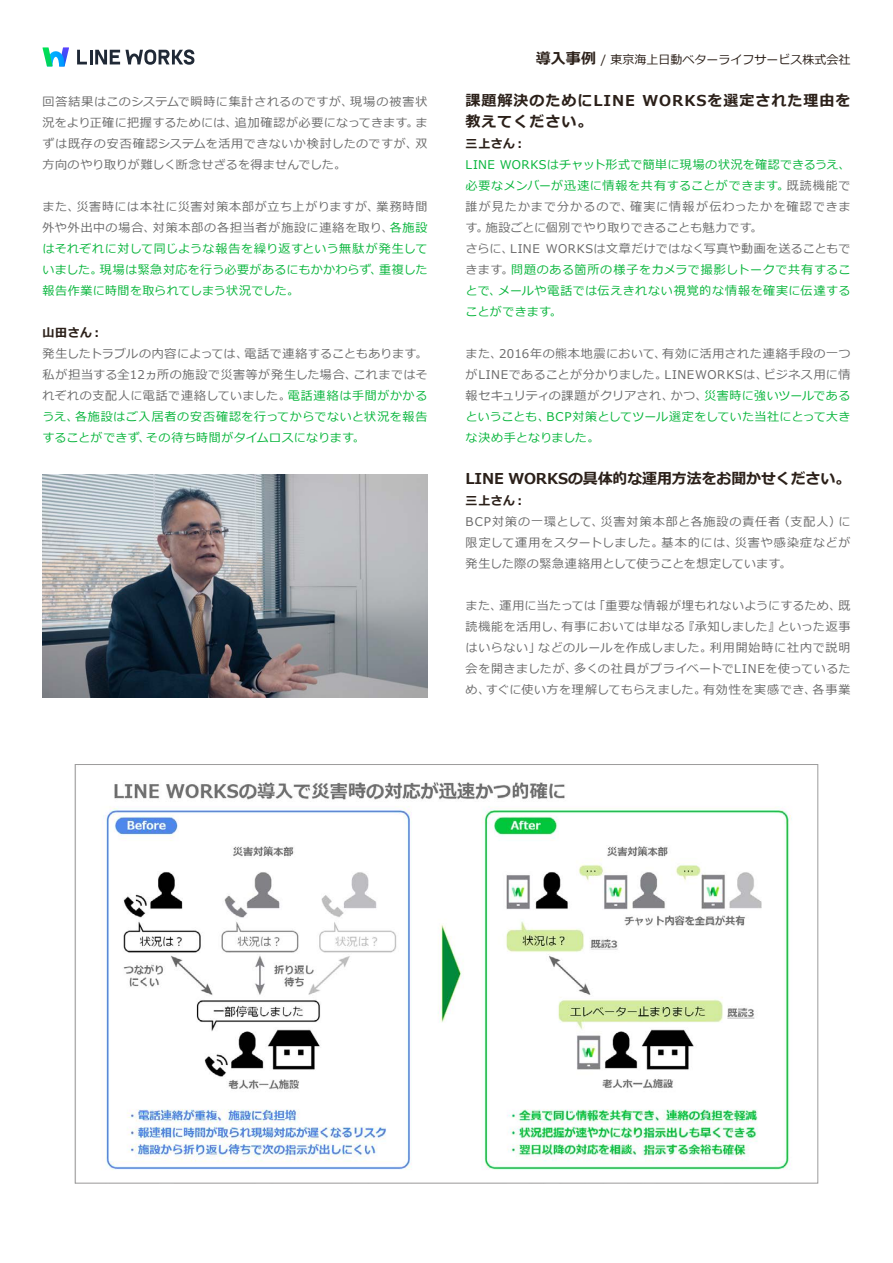
<style>
.page{position:relative;width:893px;height:1263px;background:#fff}
.page>*{position:absolute;margin:0;border:0;box-sizing:border-box;transform-origin:0 0}
.t1{font:700 15px/21px "Meiryo";letter-spacing:.065em;color:#2b2019}
.t2{font:700 15px "Meiryo";letter-spacing:-.01em;color:#2b2019}
.t3{font:12px/21px "Meiryo";letter-spacing:.045em;color:#6a6a6a}
.t4{font:12px/21px "Meiryo";letter-spacing:.035em;color:#07b53b}
.t5{font:12px/21px "Meiryo";letter-spacing:.02em;color:#6a6a6a}
.t6{font:12px "Meiryo";letter-spacing:.06em;color:#07b53b}
.t7{font:12px "Meiryo";letter-spacing:.065em;color:#6a6a6a}
.t8{font:12px "Meiryo";letter-spacing:.055em;color:#07b53b}
.t9{font:12px "Meiryo";color:#2b2019}
.t10{font:12px "Meiryo";letter-spacing:.07em;color:#6a6a6a}
.t11{font:12px/21px "Meiryo";color:#07b53b}
.t12{font:12px "Meiryo";letter-spacing:.005em;color:#6a6a6a}
.t13{font:12px "Meiryo";letter-spacing:.09em;color:#6a6a6a}
.t14{font:700 12px "Meiryo";letter-spacing:.04em;color:#2b2019}
.t15{font:12px "Meiryo";letter-spacing:.075em;color:#6a6a6a}
.t16{font:12px "Meiryo";letter-spacing:.085em;color:#6a6a6a}
.t17{font:12px "Meiryo";letter-spacing:.015em;color:#07b53b}
</style>
<div class="page">
<svg style="left:42px;top:47px;width:27px;height:19px"></svg>
<svg style="left:77px;top:50px;width:10px;height:14px"></svg>
<hr style="left:90px;top:50px;width:3px;height:14px;background:#202936">
<svg style="left:95px;top:49px;width:99px;height:16px"></svg>
<img style="left:43px;top:474px;width:384px;height:223px">
<img style="left:101px;top:781px;width:691px;height:389px">
<p class="t3" style="left:43px;top:92px;width:312px">回答結果はこのシステムで瞬時に集計されるのですが、</p>
<p class="t3" style="left:350px;top:92px;width:79px">現場の被害状</p>
<p class="t3" style="left:235px;top:113px;width:185px">追加確認が必要になってきます。</p>
<p class="t5" style="left:43px;top:113px;width:197px">況をより正確に把握するためには、</p>
<p class="t3" style="left:415px;top:113px;width:13px">ま</p>
<p class="t3" style="left:43px;top:134px;width:377px">ずは既存の安否確認システムを活用できないか検討したのですが、方向のやり取りが難しく断念せざるを得ませんでした。</p>
<p class="t3" style="left:376px;top:197px;width:52px">業務時間</p>
<p class="t3" style="left:415px;top:134px;width:13px">双</p>
<p class="t3" style="left:77px;top:197px;width:304px">災害時には本社に災害対策本部が立ち上がりますが、</p>
<p class="t3" style="left:43px;top:197px;width:38px">また、</p>
<p class="t7" style="left:153px;top:220px;width:242px">対策本部の各担当者が施設に連絡を取り、</p>
<p class="t4" style="left:390px;top:218px;width:39px">各施設</p>
<p class="t7" style="left:43px;top:220px;width:115px">外や外出中の場合、</p>
<p class="t4" style="left:43px;top:239px;width:386px;text-align:right">はそれぞれに対して同じような報告を繰り返すという無駄が発生して重複した</p>
<p class="t4" style="left:100px;top:260px;width:284px">現場は緊急対応を行う必要があるにもかかわらず、</p>
<p class="t4" style="left:43px;top:260px;width:258px">いました。<br>報告作業に時間を取られてしまう状況でした。</p>
<p class="t14" style="left:43px;top:324px;width:62px">山田さん：</p>
<p class="t3" style="left:245px;top:344px;width:184px">電話で連絡することもあります。</p>
<p class="t12" style="left:43px;top:346px;width:207px">発生したトラブルの内容によっては、</p>
<p class="t3" style="left:43px;top:365px;width:316px">私が担当する全12ヵ所の施設で災害等が発生した場合、</p>
<p class="t6" style="left:288px;top:388px;width:141px">電話連絡は手間がかかる</p>
<p class="t3" style="left:353px;top:365px;width:75px">これまではそ</p>
<p class="t3" style="left:43px;top:386px;width:250px">れぞれの支配人に電話で連絡していました。</p>
<p class="t4" style="left:75px;top:407px;width:354px">各施設はご入居者の安否確認を行ってからでないと状況を報告</p>
<p class="t4" style="left:43px;top:407px;width:38px">うえ、</p>
<p class="t17" style="left:43px;top:430px;width:109px">することができず、</p>
<p class="t4" style="left:146px;top:428px;width:220px">その待ち時間がタイムロスになります。</p>
<p class="t1" style="left:536px;top:49px;width:61px">導入事例</p>
<p class="t9" style="left:601px;top:51px;width:251px">/ 東京海上日動ベターライフサービス株式会社</p>
<p class="t1" style="left:466px;top:91px;width:171px">課題解決のためにLINE教えてください。</p>
<p class="t14" style="left:466px;top:135px;width:62px">三上さん：</p>
<p class="t4" style="left:466px;top:155px;width:386px">LINE WORKSはチャット形式で簡単に現場の状況を確認できるうえ、</p>
<p class="t3" style="left:787px;top:176px;width:65px">既読機能で</p>
<p class="t1" style="left:642px;top:91px;width:209px">WORKSを選定された理由を</p>
<p class="t4" style="left:466px;top:176px;width:325px">必要なメンバーが迅速に情報を共有することができます。</p>
<p class="t13" style="left:630px;top:199px;width:222px">確実に情報が伝わったかを確認できま</p>
<p class="t3" style="left:486px;top:197px;width:278px;text-indent:-20px">誰が見たかまで分かるので、<br>施設ごとに個別でやり取りできることも魅力です。</p>
<p class="t3" style="left:466px;top:218px;width:24px">す。</p>
<p class="t3" style="left:546px;top:239px;width:306px">WORKSは文章だけではなく写真や動画を送ることもで</p>
<p class="t3" style="left:466px;top:239px;width:49px">さらに、</p>
<p class="t3" style="left:510px;top:239px;width:31px">LINE</p>
<p class="t6" style="left:511px;top:262px;width:341px">問題のある箇所の様子をカメラで撮影しトークで共有するこ</p>
<p class="t3" style="left:466px;top:260px;width:49px">きます。</p>
<p class="t8" style="left:498px;top:283px;width:354px">メールや電話では伝えきれない視覚的な情報を確実に伝達する</p>
<p class="t4" style="left:466px;top:281px;width:98px">とで、<br>ことができます。</p>
<p class="t3" style="left:662px;top:344px;width:190px">有効に活用された連絡手段の一つ</p>
<p class="t3" style="left:499px;top:344px;width:169px">2016年の熊本地震において、</p>
<p class="t3" style="left:466px;top:344px;width:38px">また、</p>
<p class="t3" style="left:764px;top:365px;width:88px">ビジネス用に情</p>
<p class="t3" style="left:466px;top:365px;width:203px">がLINEであることが分かりました。</p>
<p class="t3" style="left:664px;top:365px;width:105px">LINEWORKSは、</p>
<p class="t3" style="left:466px;top:386px;width:210px">報セキュリティの課題がクリアされ、</p>
<p class="t4" style="left:547px;top:407px;width:305px">BCP対策としてツール選定をしていた当社にとって大き</p>
<p class="t4" style="left:704px;top:386px;width:147px">災害時に強いツールである</p>
<p class="t3" style="left:671px;top:386px;width:38px">かつ、</p>
<p class="t11" style="left:466px;top:407px;width:135px">ということも、<br>な決め手となりました。</p>
<p class="t2" style="left:466px;top:468px;width:386px">LINE WORKSの具体的な運用方法をお聞かせください。</p>
<p class="t14" style="left:466px;top:492px;width:62px">三上さん：</p>
<p class="t3" style="left:838px;top:512px;width:13px">に</p>
<p class="t15" style="left:601px;top:514px;width:181px">災害対策本部と各施設の責任者</p>
<p class="t3" style="left:778px;top:512px;width:65px">（支配人）</p>
<p class="t16" style="left:466px;top:514px;width:139px">BCP対策の一環として、</p>
<p class="t10" style="left:735px;top:535px;width:117px">災害や感染症などが</p>
<p class="t3" style="left:661px;top:533px;width:78px">基本的には、</p>
<p class="t5" style="left:466px;top:533px;width:327px">限定して運用をスタートしました。<br>発生した際の緊急連絡用として使うことを想定しています。</p>
<p class="t3" style="left:593px;top:596px;width:249px">「重要な情報が埋もれないようにするため、</p>
<p class="t5" style="left:499px;top:596px;width:98px">運用に当たっては</p>
<p class="t3" style="left:466px;top:596px;width:38px">また、</p>
<p class="t3" style="left:838px;top:596px;width:13px">既</p>
<p class="t3" style="left:683px;top:617px;width:99px">『承知しました』</p>
<p class="t3" style="left:561px;top:617px;width:125px">有事においては単なる</p>
<p class="t3" style="left:777px;top:617px;width:75px">といった返事</p>
<p class="t3" style="left:466px;top:617px;width:101px">読機能を活用し、</p>
<p class="t3" style="left:538px;top:638px;width:175px">などのルールを作成しました。</p>
<p class="t10" style="left:710px;top:640px;width:142px">利用開始時に社内で説明</p>
<p class="t3" style="left:466px;top:638px;width:76px">はいらない」</p>
<p class="t3" style="left:574px;top:659px;width:278px">多くの社員がプライベートでLINEを使っているた</p>
<p class="t3" style="left:466px;top:659px;width:113px">会を開きましたが、</p>
<p class="t3" style="left:812px;top:680px;width:39px">各事業</p>
<p class="t3" style="left:703px;top:680px;width:115px">有効性を実感でき、</p>
<p class="t5" style="left:486px;top:680px;width:222px">すぐに使い方を理解してもらえました。</p>
<p class="t3" style="left:466px;top:680px;width:26px">め、</p>
</div>
